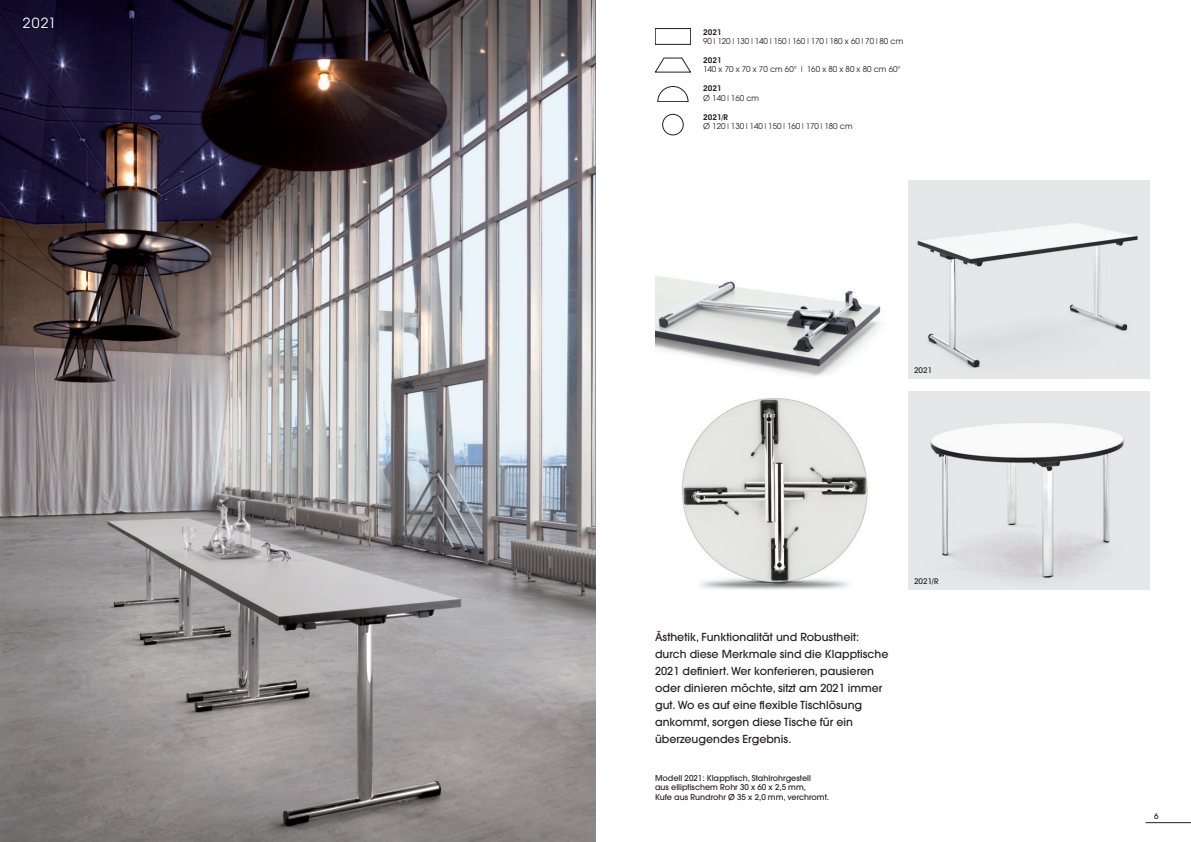
<style>
.page{position:relative;width:1191px;height:842px;background:#fff}
.page>*{position:absolute;margin:0;border:0;box-sizing:border-box;transform-origin:0 0}
.t1{font:14px "Avant Garde";color:#fff}
.t2{font:500 11px/17px "Avant Garde";color:#231f20}
.t3{font:8px "Avant Garde";color:#231f20}
.t4{font:500 8px/9.6px "Avant Garde";color:#231f20}
.t5{font:600 8px "Avant Garde IT Cby BT";color:#231f20}
.t6{font:500 8px "Avant Garde IT Cby BT";color:#231f20}
</style>
<div class="page">
<hr style="left:1145px;top:822px;width:46px;height:1px;background:#231f20">
<img style="left:0;top:0;width:595px;height:842px">
<img style="left:908px;top:180px;width:241px;height:199px">
<img style="left:681px;top:398px;width:187px;height:192px">
<img style="left:655px;top:276px;width:226px;height:100px">
<img style="left:908px;top:391px;width:241px;height:199px">
<svg style="left:655px;top:28px;width:36px;height:17px"></svg>
<svg style="left:655px;top:58px;width:36px;height:15px"></svg>
<svg style="left:657px;top:86px;width:32px;height:16px"></svg>
<svg style="left:662px;top:113px;width:22px;height:23px"></svg>
<p class="t1" style="left:23px;top:14px;width:35px">2021</p>
<p class="t5" style="left:703px;top:27px;width:20px">2021</p>
<p class="t3" style="left:703px;top:36px;width:202px">90|120|130|140|150|160|170|180 x 60|70|80 cm</p>
<p class="t5" style="left:703px;top:55px;width:20px">2021</p>
<p class="t3" style="left:703px;top:65px;width:199px">140 x 70 x 70 x 70 cm 60° | 160 x 80 x 80 x 80 cm 60°</p>
<p class="t5" style="left:703px;top:84px;width:20px">2021</p>
<p class="t3" style="left:703px;top:93px;width:58px">Ø 140|160 cm</p>
<p class="t5" style="left:703px;top:112px;width:27px">2021/R</p>
<p class="t3" style="left:703px;top:121px;width:151px">Ø 120|130|140|150|160|170|180 cm</p>
<p class="t6" style="left:914px;top:365px;width:20px">2021</p>
<p class="t2" style="left:655px;top:628px;width:235px">Ästhetik, Funktionalität und Robustheit: durch diese Merkmale sind die Klapptische 2021 definiert. Wer konferieren, pausieren oder dinieren möchte, sitzt am 2021 immer gut. Wo es auf eine flexible Tischlösung ankommt, sorgen diese Tische für ein überzeugendes Ergebnis.</p>
<p class="t4" style="left:655px;top:773px;width:176px">Modell 2021: Klapptisch, Stahlrohrgestell<br>aus elliptischem Rohr 30 x 60 x 2,5 mm,<br>Kufe aus Rundrohr Ø 35 x 2,0 mm, verchromt.</p>
<p class="t6" style="left:914px;top:576px;width:26px">2021/R</p>
<p class="t4" style="left:1154px;top:811px;width:6px">6</p>
</div>
